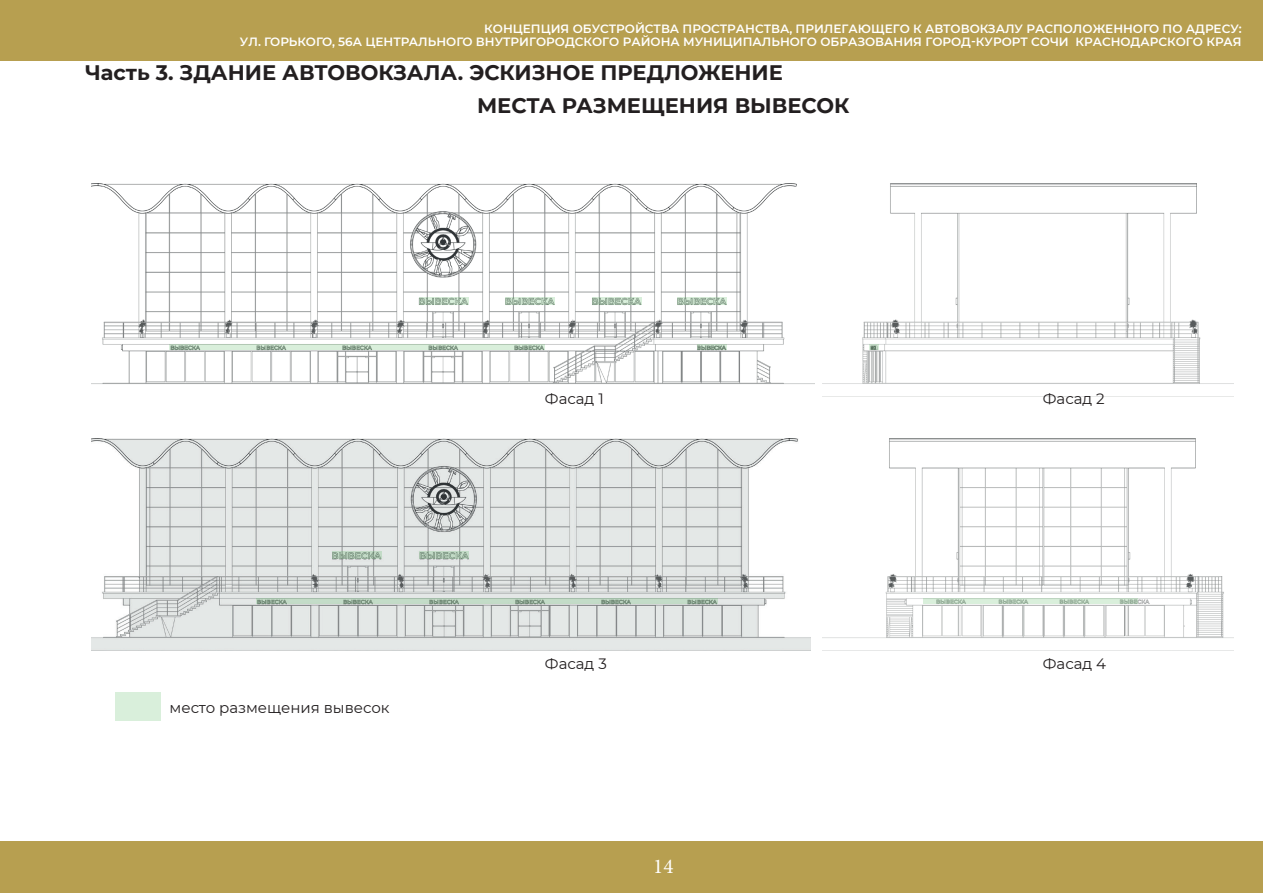
<style>
.page{position:relative;width:1263px;height:893px;background:#fff}
.page>*{position:absolute;margin:0;border:0;box-sizing:border-box;transform-origin:0 0}
.t1{font:700 21px "Montserrat";color:#231f20}
.t2{font:21px "Minion Pro";color:#fff}
.t3{font:15px "Montserrat";color:#231f20}
.t4{font:600 12px/13.5px "Montserrat";color:#fff;text-align:right}
</style>
<div class="page">
<div style="left:0;top:0;width:1263px;height:60px;background:#b79f50"></div>
<div style="left:0;top:842px;width:1263px;height:51px;background:#b79f50"></div>
<img style="left:91px;top:184px;width:724px;height:200px">
<img style="left:823px;top:438px;width:410px;height:213px">
<img style="left:823px;top:184px;width:410px;height:213px">
<img style="left:91px;top:438px;width:719px;height:213px">
<svg style="left:419px;top:298px;width:49px;height:7px"></svg>
<svg style="left:332px;top:552px;width:49px;height:7px"></svg>
<svg style="left:419px;top:552px;width:50px;height:7px"></svg>
<svg style="left:506px;top:298px;width:49px;height:7px"></svg>
<svg style="left:592px;top:298px;width:50px;height:7px"></svg>
<svg style="left:677px;top:298px;width:49px;height:7px"></svg>
<svg style="left:697px;top:345px;width:29px;height:5px"></svg>
<svg style="left:870px;top:345px;width:9px;height:5px"></svg>
<svg style="left:170px;top:345px;width:375px;height:5px;background:#bfd6c2"></svg>
<svg style="left:256px;top:598px;width:461px;height:6px;background:#adc6b2"></svg>
<svg style="left:923px;top:598px;width:214px;height:6px"></svg>
<div style="left:115px;top:692px;width:45px;height:28px;background:#d9efdb"></div>
<p class="t4" style="left:240px;top:21px;width:1003px">КОНЦЕПЦИЯ ОБУСТРОЙСТВА ПРОСТРАНСТВА, ПРИЛЕГАЮЩЕГО К АВТОВОКЗАЛУ РАСПОЛОЖЕННОГО ПО АДРЕСУ:<br>УЛ. ГОРЬКОГО, 56А ЦЕНТРАЛЬНОГО ВНУТРИГОРОДСКОГО РАЙОНА МУНИЦИПАЛЬНОГО ОБРАЗОВАНИЯ ГОРОД-КУРОРТ СОЧИ КРАСНОДАРСКОГО КРАЯ</p>
<h1 class="t1" style="left:85px;top:58px;width:699px">Часть 3. ЗДАНИЕ АВТОВОКЗАЛА. ЭСКИЗНОЕ ПРЕДЛОЖЕНИЕ</h1>
<h1 class="t1" style="left:477px;top:90px;width:374px">МЕСТА РАЗМЕЩЕНИЯ ВЫВЕСОК</h1>
<p class="t3" style="left:170px;top:697px;width:222px">место размещения вывесок</p>
<p class="t3" style="left:545px;top:389px;width:60px">Фасад 1</p>
<p class="t3" style="left:545px;top:654px;width:63px">Фасад 3</p>
<h1 class="t2" style="left:653px;top:852px;width:22px">14</h1>
<p class="t3" style="left:1043px;top:389px;width:63px">Фасад 2</p>
<p class="t3" style="left:1043px;top:654px;width:65px">Фасад 4</p>
</div>
